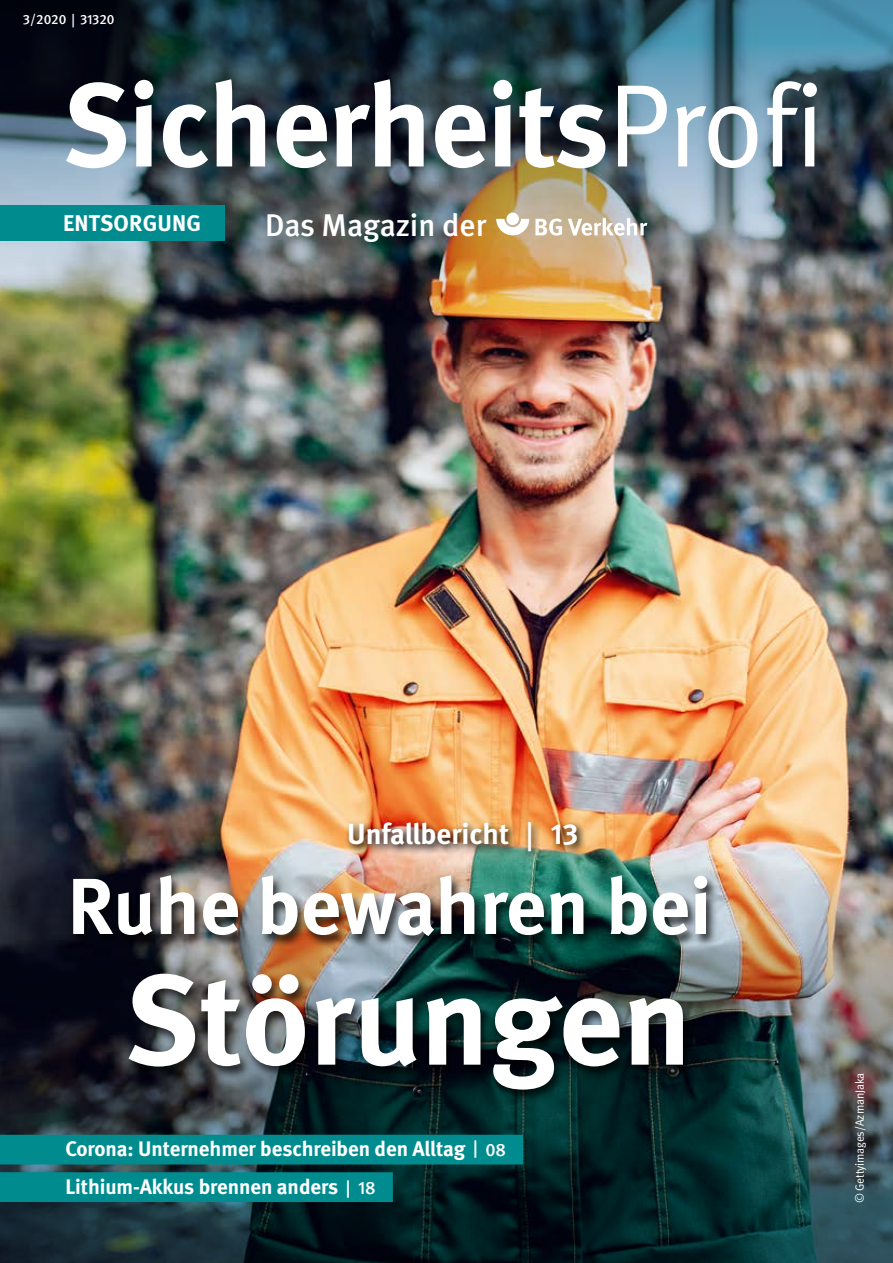
<style>
.page{position:relative;width:893px;height:1263px;background:#fff}
.page>*{position:absolute;margin:0;border:0;box-sizing:border-box;transform-origin:0 0}
.t1{font:700 127.05px "DGUV Meta";color:#fff}
.t2{font:700 117.75px "DGUV Meta";letter-spacing:-.01em;color:#fff}
.t3{font:700 79.2px "DGUV Meta";color:#fff}
.t4{font:500 31.35px "DGUV Meta";letter-spacing:-.005em;color:#fff}
.t5{font:700 29.1px "DGUV Meta";color:#fff}
.t6{font:700 22.65px "DGUV Meta";letter-spacing:.01em;color:#fff}
.t7{font:700 21px/37.5px "DGUV Meta";color:#fff}
.t8{font:500 13.5px "DGUV Meta";letter-spacing:-.01em;color:#fff}
.t9{font:12px "DGUV Meta";letter-spacing:-.01em;color:#fff}
.s1{font-family:"Chaparral Pro";font-weight:700}
.s2{font-weight:400}
.s3{font-family:"Chaparral Pro"}
.s4{font-weight:500;font-size:18px}
</style>
<div class="page">
<img style="left:0;top:325px;width:893px;height:536px">
<img style="left:0;top:861px;width:893px;height:402px">
<img style="left:0;top:0;width:893px;height:325px">
<svg style="left:496px;top:219px;width:33px;height:16px"></svg>
<div style="left:507px;top:213px;width:12px;height:12px;background:#fff;border-radius:50%"></div>
<svg style="left:535px;top:218px;width:27px;height:18px"></svg>
<svg style="left:568px;top:218px;width:79px;height:18px"></svg>
<div style="left:0;top:205px;width:224px;height:36px;background:#008c8f"></div>
<div style="left:69px;top:874px;width:649px;height:75px;background:#000;opacity:.75"></div>
<div style="left:125px;top:972px;width:569px;height:131px;background:#000;opacity:.7"></div>
<img style="left:345px;top:818px;width:242px;height:43px">
<div style="left:0;top:1135px;width:523px;height:29px;background:#008c8f"></div>
<div style="left:0;top:1172px;width:393px;height:30px;background:#008c8f"></div>
<p class="t8" style="left:23px;top:11px;width:93px">3/2020 <span class="s1">|</span> 31320</p>
<h2 class="t2" style="left:63px;top:56px;width:763px">Sicherheits<span class="s2">Profi</span></h2>
<p class="t6" style="left:63px;top:210px;width:140px">ENTSORGUNG</p>
<h3 class="t4" style="left:265px;top:206px;width:223px">Das Magazin der</h3>
<h3 class="t5" style="left:347px;top:817px;width:232px">Unfallbericht <span class="s3">|</span> 13</h3>
<h3 class="t3" style="left:68px;top:859px;width:645px">Ruhe bewahren bei</h3>
<h1 class="t1" style="left:125px;top:945px;width:569px">Störungen</h1>
<p class="t7" style="left:65px;top:1130px;width:442px">Corona: Unternehmer beschreiben den Alltag <span class="s4">| 08<br></span>Lithium-Akkus brennen anders <span class="s4">| 18</span></p>
<p class="t9" style="left:853px;top:1203px;width:132px;rotate:-90deg">© Gettyimages/AzmanJaka</p>
</div>
